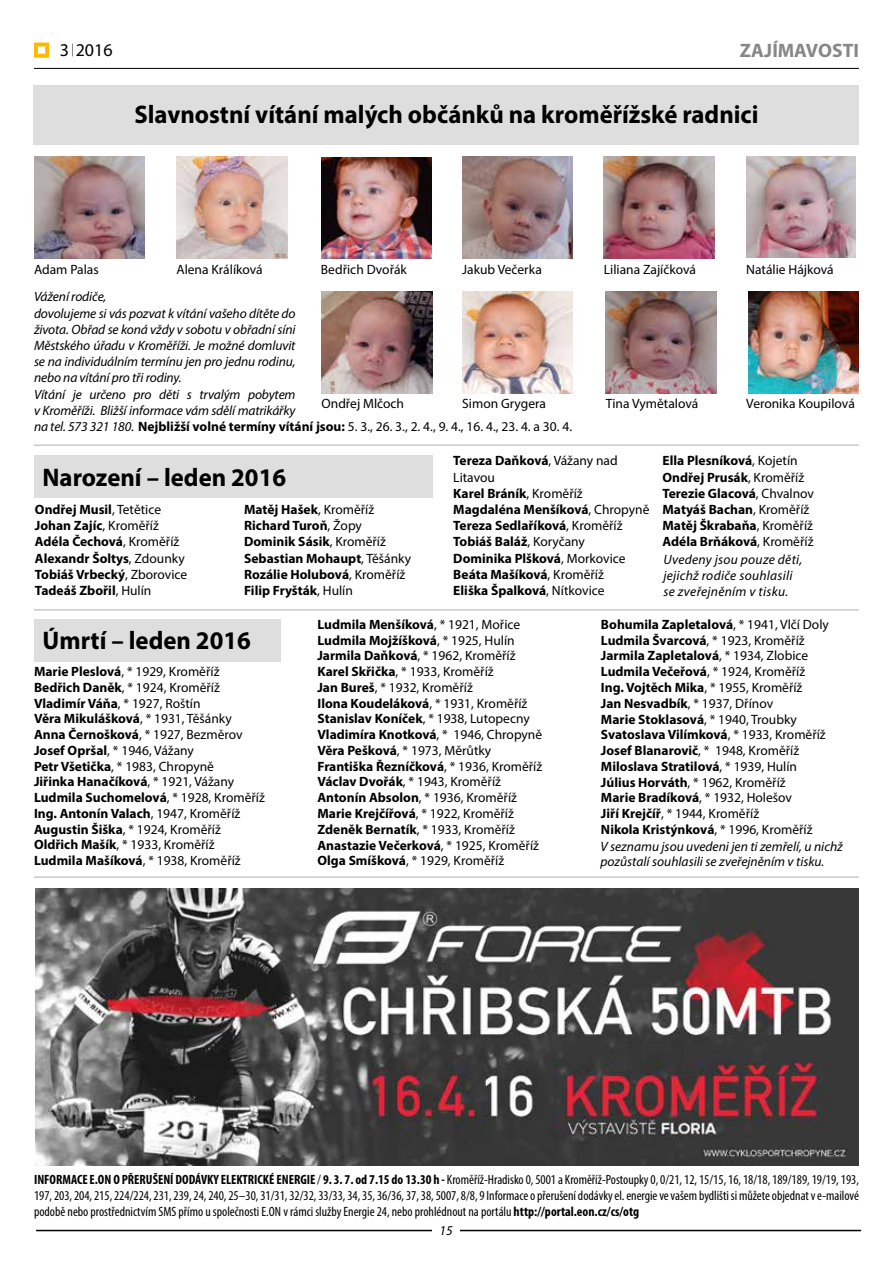
<style>
.page{position:relative;width:893px;height:1263px;background:#fff}
.page>*{position:absolute;margin:0;border:0;box-sizing:border-box;transform-origin:0 0}
.t1{font:700 25.5px "Myriad Pro";color:#000}
.t2{font:700 19.5px "Myriad Pro";color:#878787}
.t3{font:18px "Myriad Pro";color:#000}
.t4{font:700 13.5px/16.2px "Myriad Pro";color:#000}
.t5{font:13.5px/15.8px "Myriad Pro";color:#000}
.t6{font:italic 13.5px/16.2px "Myriad Pro";letter-spacing:-.01em;color:#000}
.t7{font:condensed 13.5px/16.2px "Myriad Pro";color:#000;text-align:justify}
.t8{font:italic 13.5px/16.2px "Myriad Pro";letter-spacing:.02em;color:#000}
.s1{font-weight:700;font-style:normal}
.s2{font-style:normal}
.s3{font-weight:400}
.s4{font-weight:700}
</style>
<div class="page">
<hr style="left:36px;top:1230px;width:825px;height:1px;background:#000">
<hr style="left:34px;top:68px;width:825px;height:1px;background:#000">
<div style="left:433px;top:1225px;width:27px;height:10px;background:#fff"></div>
<svg style="left:34px;top:43px;width:15px;height:15px"></svg>
<svg style="left:72px;top:44px;width:1px;height:12px"></svg>
<div style="left:34px;top:85px;width:825px;height:60px;background:#dedede"></div>
<img style="left:34px;top:156px;width:111px;height:103px">
<img style="left:176px;top:156px;width:111px;height:103px">
<img style="left:321px;top:157px;width:110px;height:102px">
<img style="left:462px;top:156px;width:111px;height:103px">
<img style="left:604px;top:156px;width:110px;height:103px">
<img style="left:746px;top:156px;width:109px;height:101px">
<div style="left:34px;top:455px;width:398px;height:42px;background:#dedede"></div>
<img style="left:462px;top:291px;width:111px;height:102px">
<img style="left:606px;top:291px;width:110px;height:102px">
<img style="left:748px;top:291px;width:111px;height:102px">
<hr style="left:34px;top:445px;width:825px;height:1px;background:#aeaeae">
<div style="left:34px;top:619px;width:247px;height:42px;background:#dedede"></div>
<img style="left:322px;top:291px;width:110px;height:102px">
<img style="left:35px;top:889px;width:824px;height:276px">
<hr style="left:34px;top:609px;width:825px;height:1px;background:#aeaeae">
<hr style="left:34px;top:877px;width:825px;height:1px;background:#aeaeae">
<h3 class="t3" style="left:60px;top:39px;width:54px">3 2016</h3>
<h2 class="t2" style="left:740px;top:38px;width:121px">ZAJÍMAVOSTI</h2>
<h1 class="t1" style="left:135px;top:97px;width:625px">Slavnostní vítání malých občánků na kroměřížské radnici</h1>
<p class="t5" style="left:34px;top:261px;width:66px">Adam Palas</p>
<p class="t5" style="left:176px;top:261px;width:88px">Alena Králíková</p>
<p class="t5" style="left:321px;top:261px;width:87px">Bedřich Dvořák</p>
<p class="t5" style="left:462px;top:261px;width:81px">Jakub Večerka</p>
<p class="t5" style="left:604px;top:261px;width:94px">Liliana Zajíčková</p>
<p class="t5" style="left:746px;top:261px;width:89px">Natálie Hájková</p>
<p class="t6" style="left:34px;top:289px;width:540px">Vážení rodiče,<br>dovolujeme si vás pozvat k vítání vašeho dítěte do<br>života. Obřad se koná vždy v sobotu v obřadní síni<br>Městského úřadu v Kroměříži. Je možné domluvit<br>se na individuálním termínu jen pro jednu rodinu,<br>nebo na vítání pro tři rodiny.<br>Vítání je určeno pro děti s trvalým pobytem<br>v Kroměříži. Bližší informace vám sdělí matrikářky<br>na tel. 573 321 180. <span class="s1">Nejbližší volné termíny vítání jsou:</span> <span class="s2">5. 3., 26. 3., 2. 4., 9. 4., 16. 4., 23. 4. a 30. 4.</span></p>
<p class="t5" style="left:322px;top:395px;width:84px">Ondřej Mlčoch</p>
<p class="t5" style="left:462px;top:395px;width:85px">Simon Grygera</p>
<p class="t5" style="left:606px;top:395px;width:94px">Tina Vymětalová</p>
<p class="t5" style="left:746px;top:395px;width:110px">Veronika Koupilová</p>
<h1 class="t1" style="left:43px;top:461px;width:245px">Narození – leden 2016</h1>
<p class="t4" style="left:35px;top:501px;width:154px">Ondřej Musil<span class="s3">, Tetětice<br></span>Johan Zajíc<span class="s3">, Kroměříž<br></span>Adéla Čechová<span class="s3">, Kroměříž<br></span>Alexandr Šoltys<span class="s3">, Zdounky<br></span>Tobiáš Vrbecký<span class="s3">, Zborovice<br></span>Tadeáš Zbořil<span class="s3">, Hulín</span></p>
<p class="t4" style="left:244px;top:501px;width:169px">Matěj Hašek<span class="s3">, Kroměříž<br></span>Richard Turoň<span class="s3">, Žopy<br></span>Dominik Sásik<span class="s3">, Kroměříž<br></span>Sebastian Mohaupt<span class="s3">, Těšánky<br></span>Rozálie Holubová<span class="s3">, Kroměříž<br></span>Filip Fryšták<span class="s3">, Hulín</span></p>
<p class="t4" style="left:453px;top:452px;width:198px">Tereza Daňková<span class="s3">, Vážany nad<br>Litavou<br></span>Karel Bráník<span class="s3">, Kroměříž<br></span>Magdaléna Menšíková<span class="s3">, Chropyně<br></span>Tereza Sedlaříková<span class="s3">, Kroměříž<br></span>Tobiáš Baláž<span class="s3">, Koryčany<br></span>Dominika Plšková<span class="s3">, Morkovice<br></span>Beáta Mašíková<span class="s3">, Kroměříž<br></span>Eliška Špalková<span class="s3">, Nítkovice</span></p>
<p class="t4" style="left:662px;top:452px;width:153px">Ella Plesníková<span class="s3">, Kojetín<br></span>Ondřej Prusák<span class="s3">, Kroměříž<br></span>Terezie Glacová<span class="s3">, Chvalnov<br></span>Matyáš Bachan<span class="s3">, Kroměříž<br></span>Matěj Škrabaňa<span class="s3">, Kroměříž<br></span>Adéla Brňáková<span class="s3">, Kroměříž</span></p>
<p class="t8" style="left:663px;top:551px;width:140px">Uvedeny jsou pouze děti, jejichž rodiče souhlasili se zveřejněním v tisku.</p>
<h1 class="t1" style="left:43px;top:624px;width:210px">Úmrtí – leden 2016</h1>
<p class="t5" style="left:34px;top:663px;width:232px"><span class="s4">Marie Pleslová</span>, * 1929, Kroměříž <span class="s4">Bedřich Daněk</span>, * 1924, Kroměříž <span class="s4">Vladimír Váňa</span>, * 1927, Roštín<br><span class="s4">Věra Mikulášková</span>, * 1931, Těšánky <span class="s4">Anna Černošková</span>, * 1927, Bezměrov <span class="s4">Josef Opršal</span>, * 1946, Vážany<br><span class="s4">Petr Všetička</span>, * 1983, Chropyně<br><span class="s4">Jiřinka Hanačíková</span>, * 1921, Vážany <span class="s4">Ludmila Suchomelová</span>, * 1928, Kroměříž <span class="s4">Ing. Antonín Valach</span>, 1947, Kroměříž <span class="s4">Augustin Šiška</span>, * 1924, Kroměříž <span class="s4">Oldřich Mašík</span>, * 1933, Kroměříž <span class="s4">Ludmila Mašíková</span>, * 1938, Kroměříž</p>
<p class="t5" style="left:317px;top:616px;width:226px"><span class="s4">Ludmila Menšíková</span>, * 1921, Mořice <span class="s4">Ludmila Mojžíšková</span>, * 1925, Hulín <span class="s4">Jarmila Daňková</span>, * 1962, Kroměříž <span class="s4">Karel Skřička</span>, * 1933, Kroměříž<br><span class="s4">Jan Bureš</span>, * 1932, Kroměříž<br><span class="s4">Ilona Koudeláková</span>, * 1931, Kroměříž <span class="s4">Stanislav Koníček</span>, * 1938, Lutopecny <span class="s4">Vladimíra Knotková</span>, * 1946, Chropyně <span class="s4">Věra Pešková</span>, * 1973, Měrůtky <span class="s4">Františka Řezníčková</span>, * 1936, Kroměříž <span class="s4">Václav Dvořák</span>, * 1943, Kroměříž <span class="s4">Antonín Absolon</span>, * 1936, Kroměříž <span class="s4">Marie Krejčířová</span>, * 1922, Kroměříž <span class="s4">Zdeněk Bernatík</span>, * 1933, Kroměříž <span class="s4">Anastazie Večerková</span>, * 1925, Kroměříž <span class="s4">Olga Smíšková</span>, * 1929, Kroměříž</p>
<p class="t4" style="left:601px;top:616px;width:229px;line-height:15.8px">Bohumila Zapletalová<span class="s3">, * 1941, Vlčí Doly </span>Ludmila Švarcová<span class="s3">, * 1923, Kroměříž </span>Jarmila Zapletalová<span class="s3">, * 1934, Zlobice </span>Ludmila Večeřová<span class="s3">, * 1924, Kroměříž </span>Ing. Vojtěch Mika<span class="s3">, * 1955, Kroměříž<br></span>Jan Nesvadbík<span class="s3">, * 1937, Dřínov<br></span>Marie Stoklasová<span class="s3">, * 1940, Troubky </span>Svatoslava Vilímková<span class="s3">, * 1933, Kroměříž </span>Josef Blanarovič<span class="s3">, * 1948, Kroměříž </span>Miloslava Stratilová<span class="s3">, * 1939, Hulín </span>Július Horváth<span class="s3">, * 1962, Kroměříž<br></span>Marie Bradíková<span class="s3">, * 1932, Holešov<br></span>Jiří Krejčíř<span class="s3">, * 1944, Kroměříž<br></span>Nikola Kristýnková<span class="s3">, * 1996, Kroměříž</span></p>
<p class="t6" style="left:600px;top:839px;width:244px;line-height:15px">V seznamu jsou uvedeni jen ti zemřelí, u nichž pozůstalí souhlasili se zveřejněním v tisku.</p>
<p class="t7" style="left:34px;top:1171px;width:826px"><span class="s4">INFORMACE E.ON O PŘERUŠENÍ DODÁVKY ELEKTRICKÉ ENERGIE</span> / <span class="s4">9. 3. 7. od 7.15 do 13.30 h -</span> Kroměříž-Hradisko 0, 5001 a Kroměříž-Postoupky 0, 0/21, 12, 15/15, 16, 18/18, 189/189, 19/19, 193, 197, 203, 204, 215, 224/224, 231, 239, 24, 240, 25–30, 31/31, 32/32, 33/33, 34, 35, 36/36, 37, 38, 5007, 8/8, 9 Informace o přerušení dodávky el. energie ve vašem bydlišti si můžete objednat v e-mailové podobě nebo prostřednictvím SMS přímo u společnosti E.ON v rámci služby Energie 24, nebo prohlédnout na portálu <span class="s4">http://portal.eon.cz/cs/otg</span></p>
<p class="t6" style="left:439px;top:1222px;width:15px">15</p>
</div>
